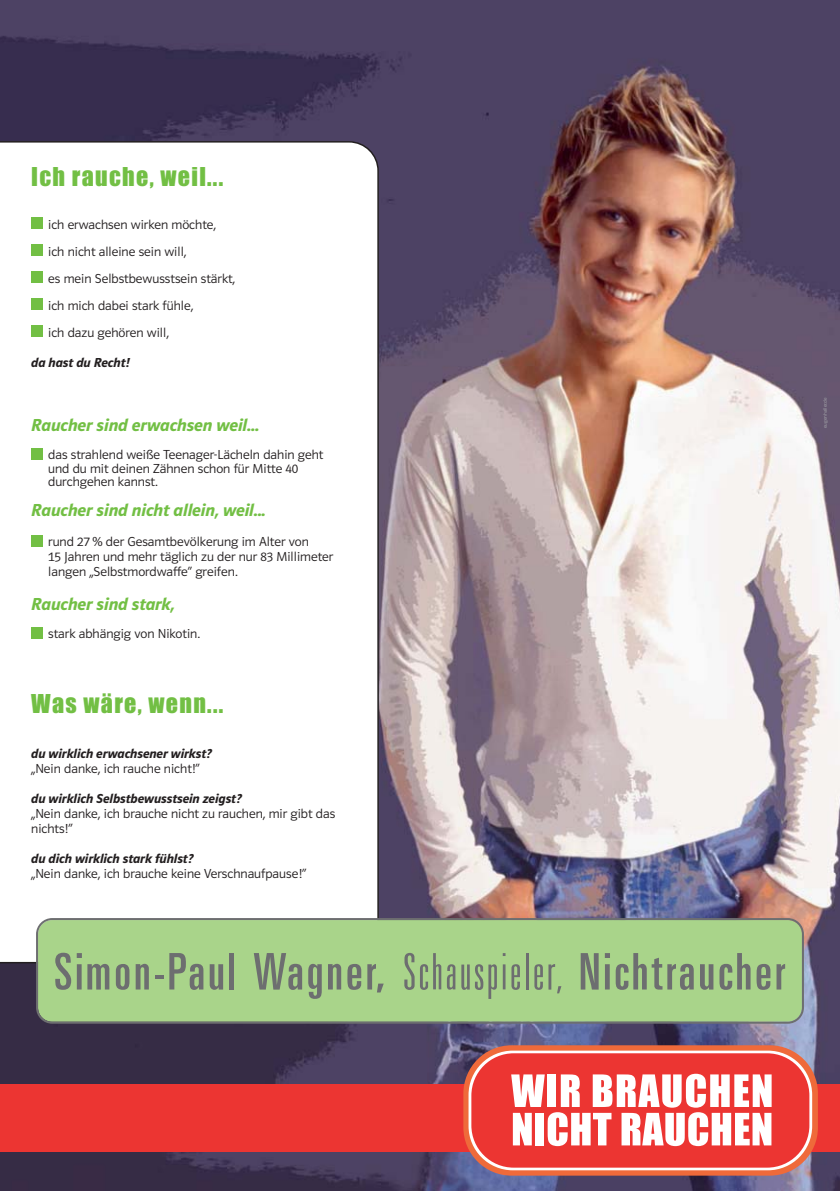
<style>
.page{position:relative;width:840px;height:1191px;background:#fff}
.page>*{position:absolute;margin:0;border:0;box-sizing:border-box;transform-origin:0 0}
.t1{font:51.6px "Uni Xtr Con Med";letter-spacing:.065em;color:#6d6e70}
.t2{font:24px "Impact";letter-spacing:.055em;color:#72bf44}
.t3{font:italic 600 18px "Polo 22";color:#72bf44}
.t4{font:13.6px/27px "Polo 22 Leicht";color:#231f20}
.t5{font:italic 600 13.6px "Polo 22";color:#231f20}
.t6{font:5px "Polo 22 Leicht";letter-spacing:.01em;color:#a7a9ac}
.s1{font-family:"Uni Xtr Con Lig"}
</style>
<div class="page">
<img style="left:0;top:0;width:839px;height:1191px">
<svg style="left:0;top:141px;width:378px;height:822px"></svg>
<div style="left:0;top:1084px;width:839px;height:67px;background:#ec3532"></div>
<div style="left:463px;top:1045px;width:354px;height:130px;background:#ef6a3a;border-radius:48px"></div>
<svg style="left:468px;top:1050px;width:343px;height:120px;background:#fad4cf"></svg>
<div style="left:471px;top:1053px;width:337px;height:114px;background:#ec3532;border-radius:42px"></div>
<svg style="left:511px;top:1073px;width:260px;height:73px"></svg>
<div style="left:36px;top:918px;width:767px;height:105px;background:#a9d48a"></div>
<div style="left:31px;top:627px;width:12px;height:11px;background:#72bf44"></div>
<div style="left:31px;top:535px;width:12px;height:11px;background:#72bf44"></div>
<div style="left:31px;top:448px;width:12px;height:11px;background:#72bf44"></div>
<div style="left:31px;top:326px;width:12px;height:11px;background:#72bf44"></div>
<div style="left:31px;top:299px;width:12px;height:11px;background:#72bf44"></div>
<div style="left:31px;top:272px;width:12px;height:11px;background:#72bf44"></div>
<div style="left:31px;top:245px;width:12px;height:11px;background:#72bf44"></div>
<div style="left:31px;top:218px;width:12px;height:11px;background:#72bf44"></div>
<h2 class="t2" style="left:31px;top:167px;width:193px">Ich rauche, weil...</h2>
<p class="t4" style="left:48px;top:212px;width:188px">ich erwachsen wirken möchte, ich nicht alleine sein will,<br>es mein Selbstbewusstsein stärkt, ich mich dabei stark fühle,<br>ich dazu gehören will,</p>
<p class="t5" style="left:31px;top:357px;width:100px">da hast du Recht!</p>
<h3 class="t3" style="left:31px;top:418px;width:229px">Raucher sind erwachsen weil...</h3>
<p class="t4" style="left:48px;top:449px;width:276px;line-height:13.6px">das strahlend weiße Teenager-Lächeln dahin geht und du mit deinen Zähnen schon für Mitte 40 durchgehen kannst.</p>
<h3 class="t3" style="left:31px;top:503px;width:236px">Raucher sind nicht allein, weil...</h3>
<p class="t4" style="left:48px;top:535px;width:286px;line-height:15px">rund 27 % der Gesamtbevölkerung im Alter von<br>15 Jahren und mehr täglich zu der nur 83 Millimeter langen „Selbstmordwaffe“ greifen.</p>
<h3 class="t3" style="left:31px;top:597px;width:145px">Raucher sind stark,</h3>
<p class="t4" style="left:48px;top:621px;width:153px">stark abhängig von Nikotin.</p>
<h2 class="t2" style="left:31px;top:694px;width:193px">Was wäre, wenn...</h2>
<p class="t5" style="left:31px;top:749px;width:182px">du wirklich erwachsener wirkst?</p>
<p class="t4" style="left:31px;top:756px;width:170px">„Nein danke, ich rauche nicht!“</p>
<p class="t5" style="left:31px;top:793px;width:212px">du wirklich Selbstbewusstsein zeigst?</p>
<p class="t4" style="left:31px;top:807px;width:305px;line-height:15px">„Nein danke, ich brauche nicht zu rauchen, mir gibt das nichts!“</p>
<p class="t5" style="left:31px;top:853px;width:163px">du dich wirklich stark fühlst?</p>
<p class="t4" style="left:31px;top:861px;width:276px">„Nein danke, ich brauche keine Verschnaufpause!“</p>
<h1 class="t1" style="left:55px;top:953px;width:731px">Simon-Paul Wagner, <span class="s1">Schauspieler,</span> Nichtraucher</h1>
<p class="t6" style="left:822px;top:428px;width:32px;rotate:-90deg">eugenhaller.de</p>
</div>
